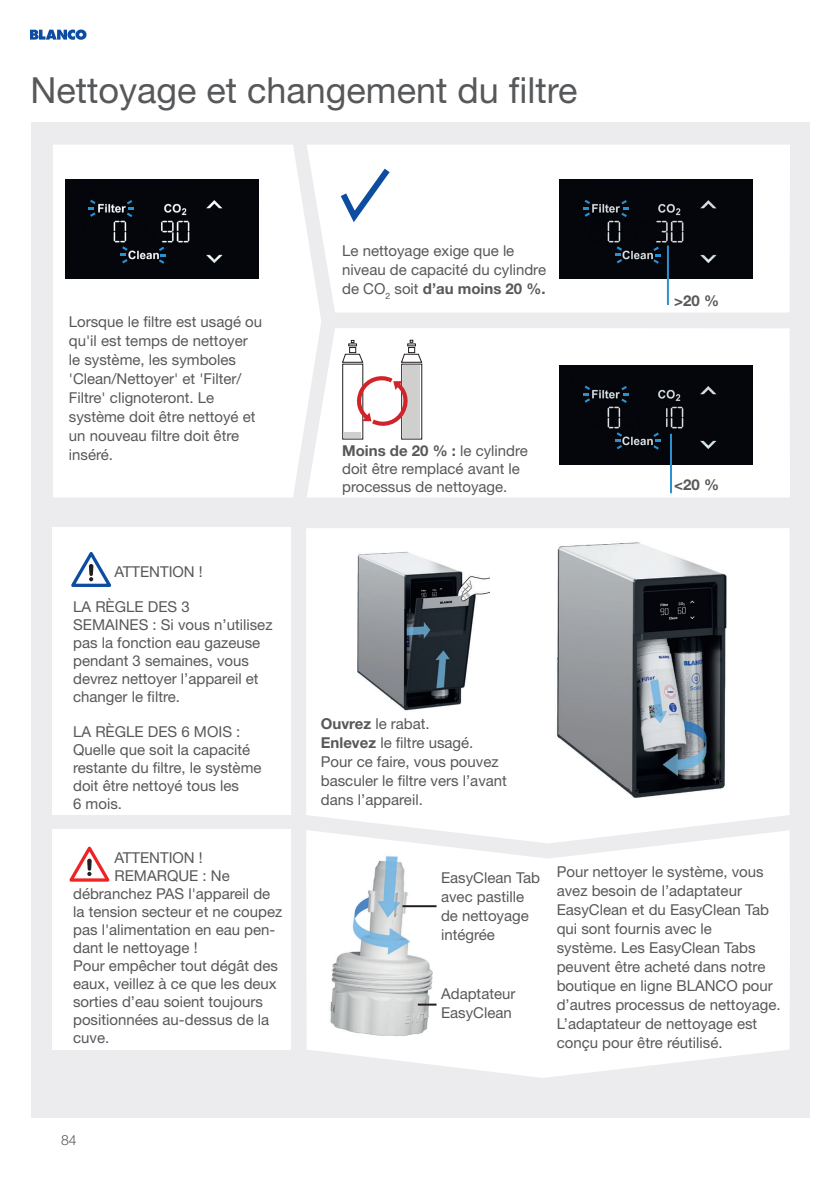
<style>
.page{position:relative;width:840px;height:1190px;background:#fff}
.page>*{position:absolute;margin:0;border:0;box-sizing:border-box;transform-origin:0 0}
.t1{font:36px "Helvetica Neue LT Pro";color:#57585a}
.t2{font:15px/19px "Helvetica Neue LT Pro";color:#57585a}
.t3{font:700 15px "Helvetica Neue LT Pro";color:#57585a}
.t4{font:300 14px "Helvetica Neue LT Std";color:#57585a}
.s1{font-weight:700}
</style>
<div class="page">
<svg style="left:30px;top:30px;width:57px;height:10px"></svg>
<div style="left:32px;top:123px;width:778px;height:995px;background:#ececee"></div>
<div style="left:52px;top:528px;width:239px;height:287px;background:#fff"></div>
<div style="left:52px;top:829px;width:239px;height:221px;background:#fff"></div>
<div style="left:53px;top:145px;width:268px;height:352px;background:#fff"></div>
<div style="left:307px;top:145px;width:483px;height:167px;background:#fff"></div>
<div style="left:307px;top:328px;width:483px;height:169px;background:#fff"></div>
<div style="left:306px;top:528px;width:484px;height:302px;background:#fff"></div>
<svg style="left:306px;top:830px;width:484px;height:248px;fill:#fff"></svg>
<svg style="left:335px;top:162px;width:61px;height:66px;background:#e1e9f3"></svg>
<img style="left:306px;top:851px;width:171px;height:199px">
<svg style="left:71px;top:552px;width:41px;height:35px"></svg>
<svg style="left:69px;top:846px;width:41px;height:36px"></svg>
<div style="left:343px;top:364px;width:20px;height:75px;background:#fff"></div>
<div style="left:344px;top:433px;width:17px;height:5px;background:#cfd0ce"></div>
<svg style="left:342px;top:340px;width:21px;height:23px"></svg>
<div style="left:403px;top:366px;width:17px;height:72px;background:#cfd0ce"></div>
<svg style="left:401px;top:340px;width:21px;height:23px"></svg>
<svg style="left:357px;top:375px;width:51px;height:52px;background:#ebc3c5"></svg>
<img style="left:332px;top:543px;width:157px;height:180px">
<img style="left:513px;top:532px;width:268px;height:287px">
<div style="left:65px;top:179px;width:193px;height:100px;background:#04060b"></div>
<svg style="left:89px;top:200px;width:7px;height:17px"></svg>
<svg style="left:127px;top:200px;width:7px;height:17px"></svg>
<svg style="left:121px;top:246px;width:7px;height:17px"></svg>
<svg style="left:159px;top:247px;width:7px;height:17px"></svg>
<div style="left:560px;top:179px;width:193px;height:100px;background:#04060b"></div>
<svg style="left:583px;top:200px;width:7px;height:17px"></svg>
<svg style="left:621px;top:200px;width:7px;height:17px"></svg>
<svg style="left:615px;top:246px;width:7px;height:17px"></svg>
<svg style="left:653px;top:247px;width:7px;height:17px"></svg>
<div style="left:560px;top:365px;width:193px;height:100px;background:#04060b"></div>
<svg style="left:583px;top:386px;width:7px;height:17px"></svg>
<svg style="left:621px;top:386px;width:7px;height:17px"></svg>
<svg style="left:615px;top:432px;width:7px;height:17px"></svg>
<svg style="left:653px;top:433px;width:7px;height:17px"></svg>
<hr style="left:670px;top:434px;width:2px;height:59px;background:#2c91cf">
<hr style="left:667px;top:246px;width:2px;height:59px;background:#2c91cf">
<hr style="left:403px;top:905px;width:34px;height:2px;background:#231f20">
<svg style="left:418px;top:1004px;width:19px;height:2px"></svg>
<h1 class="t1" style="left:31px;top:77px;width:548px">Nettoyage et changement du filtre</h1>
<p class="t2" style="left:69px;top:314px;width:195px">Lorsque le filtre est usagé ou qu'il est temps de nettoyer le système, les symboles 'Clean/Nettoyer' et 'Filter/<br>Filtre' clignoteront. Le système doit être nettoyé et un nouveau filtre doit être inséré.</p>
<p class="t2" style="left:115px;top:564px;width:90px">ATTENTION !</p>
<p class="t2" style="left:73px;top:599px;width:201px;line-height:18px">LA RÈGLE DES 3<br>SEMAINES : Si vous n’utilisez pas la fonction eau gazeuse pendant 3 semaines, vous devrez nettoyer l’appareil et changer le filtre.</p>
<p class="t2" style="left:73px;top:724px;width:190px;line-height:18px">LA RÈGLE DES 6 MOIS :<br>Quelle que soit la capacité restante du filtre, le système doit être nettoyé tous les<br>6 mois.</p>
<p class="t2" style="left:342px;top:242px;width:205px">Le nettoyage exige que le niveau de capacité du cylindre de CO<sub>2</sub> soit <span class="s1">d’au moins 20 %.</span></p>
<p class="t2" style="left:342px;top:443px;width:187px;line-height:18px"><span class="s1">Moins de 20 % :</span> le cylindre doit être remplacé avant le processus de nettoyage.</p>
<p class="t2" style="left:321px;top:715px;width:188px"><span class="s1">Ouvrez</span> le rabat.<br><span class="s1">Enlevez</span> le filtre usagé.<br>Pour ce faire, vous pouvez basculer le filtre vers l’avant dans l’appareil.</p>
<p class="t3" style="left:674px;top:295px;width:46px">&gt;20 %</p>
<p class="t3" style="left:674px;top:479px;width:46px">&lt;20 %</p>
<p class="t2" style="left:115px;top:849px;width:90px">ATTENTION !</p>
<p class="t2" style="left:115px;top:867px;width:117px">REMARQUE : Ne</p>
<p class="t2" style="left:73px;top:885px;width:199px">débranchez PAS l'appareil de</p>
<p class="t2" style="left:73px;top:903px;width:211px">la tension secteur et ne coupez</p>
<p class="t2" style="left:73px;top:921px;width:204px">pas l'alimentation en eau pen-</p>
<p class="t2" style="left:73px;top:939px;width:126px">dant le nettoyage !</p>
<p class="t2" style="left:73px;top:957px;width:206px">Pour empêcher tout dégât des</p>
<p class="t2" style="left:73px;top:975px;width:205px">eaux, veillez à ce que les deux</p>
<p class="t2" style="left:73px;top:993px;width:191px">sorties d’eau soient toujours</p>
<p class="t2" style="left:73px;top:1011px;width:198px">positionnées au-dessus de la</p>
<p class="t2" style="left:73px;top:1029px;width:38px">cuve.</p>
<p class="t4" style="left:61px;top:1132px;width:17px">84</p>
<p class="t2" style="left:441px;top:869px;width:100px">EasyClean Tab avec pastille de nettoyage intégrée</p>
<p class="t2" style="left:441px;top:986px;width:76px">Adaptateur<br>EasyClean</p>
<p class="t2" style="left:557px;top:864px;width:225px">Pour nettoyer le système, vous avez besoin de l’adaptateur<br>EasyClean et du EasyClean Tab qui sont fournis avec le<br>système. Les EasyClean Tabs peuvent être acheté dans notre boutique en ligne BLANCO pour d’autres processus de nettoyage.<br>L’adaptateur de nettoyage est conçu pour être réutilisé.</p>
</div>
